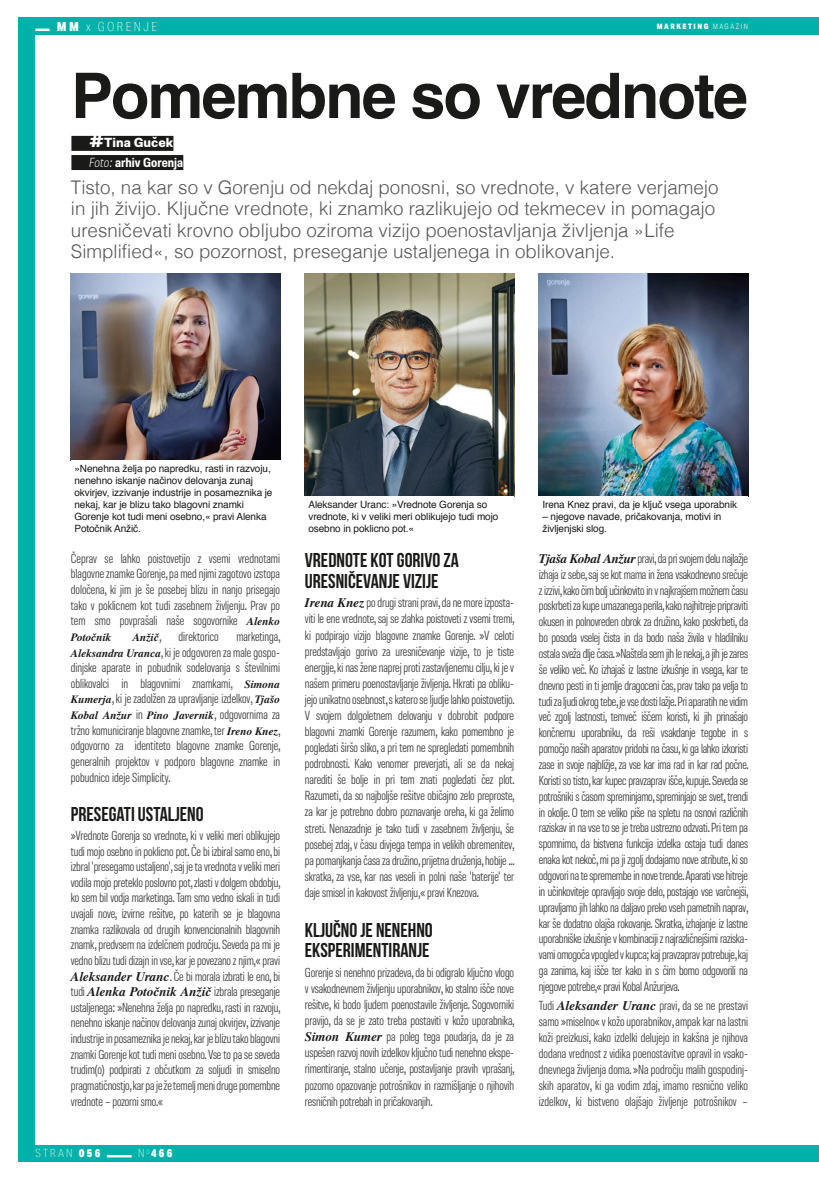
<style>
.page{position:relative;width:819px;height:1180px;background:#fff}
.page>*{position:absolute;margin:0;border:0;box-sizing:border-box;transform-origin:0 0}
.N_GLAVNI_AKTIV_54pt{font:700 62.88px "Helvetica";letter-spacing:-.03em;color:#1a1a18}
.VPRASANJE_BEBAS_16pt{font:20px/20.5px "Bebas Neue";color:#1a1a18}
.POD_N_TEX_15pt{font:300 18.75px/21.2px "Helvetica";color:#565656}
.TEXT_NORMAL_MOLDE_10{font:condensed 13.12px/15.9px "Molde";letter-spacing:-.01em;color:#3b3b3a;text-align:justify}
.AVTOR{font:700 semi-condensed 13.12px "Molde";color:#fff}
.AVTOR-2{font:700 13.12px "Molde";color:#fff}
.t1{font:100 12.5px "Aktiv Grotesk Cd";letter-spacing:.2em;color:#fff}
.TEXT_NORMAL_MOLDE_10-2{font:italic 700 11.25px "Te X Gyre Termes";color:#1a1a18}
.t2{font:100 11.25px "Aktiv Grotesk Cd";letter-spacing:.2em;color:#fff}
.t3{font:900 11.25px "Aktiv Grotesk Cd";color:#fff}
.gorenje_podpis_k_sli{font:10px/12px "Helvetica";letter-spacing:-.01em;color:#1a1a18}
.t4{font:900 7.5px "Aktiv Grotesk Cd";letter-spacing:.2em;color:#fff}
.s1{font-weight:900}
.s2{font-weight:300}
.s3{font-size:17.5px}
.s4{font-weight:300;font-style:italic}
.s5{font-family:"Te X Gyre Termes";font-weight:700;font-style:italic;font-stretch:normal;font-size:11.25px;color:#1a1a18}
.s6{font-family:"Molde";font-weight:400;font-style:normal;font-stretch:condensed;font-size:13.12px;color:#3b3b3a}
.s7{font-family:"Te X Gyre Termes";font-weight:700;font-style:italic;font-stretch:normal;color:#1a1a18}
.s8{font-weight:100}
</style>
<div class="page">
<div style="left:18px;top:18px;width:801px;height:1144px;background:#00b1a9"></div>
<div style="left:35px;top:35px;width:784px;height:1109px;background:#fff"></div>
<div style="left:71px;top:136px;width:102px;height:15px;background:#1a1a18"></div>
<div style="left:71px;top:155px;width:112px;height:15px;background:#1a1a18"></div>
<img style="left:305px;top:274px;width:209px;height:222px">
<img style="left:71px;top:274px;width:209px;height:186px">
<img style="left:539px;top:274px;width:209px;height:222px">
<svg style="left:35px;top:29px;width:15px;height:2px"></svg>
<hr style="left:107px;top:1155px;width:25px;height:2px;background:#fff">
<p class="t1" style="left:57px;top:20px;width:102px"><span class="s1">MM</span> x GORENJE</p>
<p class="t4" style="left:657px;top:22px;width:93px">MARKETING <span class="s2">MAGAZIN</span></p>
<p class="N_GLAVNI_AKTIV_54pt" style="left:71px;top:45px;width:678px">Pomembne so vrednote</p>
<p class="AVTOR-2" style="left:89px;top:134px;width:86px"><span class="s3">#</span>Tina Guček</p>
<p class="AVTOR" style="left:89px;top:153px;width:96px"><span class="s4">Foto:</span> arhiv Gorenja</p>
<p class="POD_N_TEX_15pt" style="left:71px;top:176px;width:649px">Tisto, na kar so v Gorenju od nekdaj ponosni, so vrednote, v katere verjamejo in jih živijo. Ključne vrednote, ki znamko razlikujejo od tekmecev in pomagajo uresničevati krovno obljubo oziroma vizijo poenostavljanja življenja »Life Simplified«, so pozornost, preseganje ustaljenega in oblikovanje.</p>
<p class="gorenje_podpis_k_sli" style="left:74px;top:462px;width:199px">»Nenehna želja po napredku, rasti in razvoju, nenehno iskanje načinov delovanja zunaj okvirjev, izzivanje industrije in posameznika je nekaj, kar je blizu tako blagovni znamki Gorenje kot tudi meni osebno,« pravi Alenka Potočnik Anžič.</p>
<p class="TEXT_NORMAL_MOLDE_10" style="left:71px;top:550px;width:211px">Čeprav se lahko poistovetijo z vsemi vrednotami blagovne znamke Gorenje, pa med njimi zagotovo izstopa določena, ki jim je še posebej blizu in nanjo prisegajo tako v poklicnem kot tudi zasebnem življenju. Prav po tem smo povprašali naše sogovornike <span class="s5">Alenko</span></p>
<p class="TEXT_NORMAL_MOLDE_10-2" style="left:71px;top:629px;width:42px">Potočnik</p>
<p class="TEXT_NORMAL_MOLDE_10-2" style="left:133px;top:629px;width:30px">Anžič<span class="s6">,</span></p>
<p class="TEXT_NORMAL_MOLDE_10" style="left:178px;top:628px;width:41px">direktorico</p>
<p class="TEXT_NORMAL_MOLDE_10" style="left:71px;top:628px;width:211px;text-indent:165px">marketinga, <span class="s5">Aleksandra Uranca</span>, ki je odgovoren za male gospo&shy;dinjske aparate in pobudnik sodelovanja s številnimi oblikovalci in blagovnimi znamkami, <span class="s5">Simona Kumerja</span>, ki je zadolžen za upravljanje izdelkov, <span class="s5">Tjašo</span></p>
<p class="TEXT_NORMAL_MOLDE_10-2" style="left:71px;top:707px;width:211px">Kobal Anžur <span class="s6">in</span> Pino Javernik<span class="s6">, odgovornima za</span></p>
<p class="TEXT_NORMAL_MOLDE_10" style="left:71px;top:722px;width:211px">tržno komuniciranje blagovne znamke, ter <span class="s5">Ireno Knez</span>, odgovorno za identiteto blagovne znamke Gorenje, generalnih projektov v podporo blagovne znamke in pobudnico ideje Simplicity.</p>
<p class="VPRASANJE_BEBAS_16pt" style="left:71px;top:803px;width:134px">PRESEGATI USTALJENO</p>
<p class="TEXT_NORMAL_MOLDE_10" style="left:71px;top:827px;width:211px">»Vrednote Gorenja so vrednote, ki v veliki meri oblikujejo tudi mojo osebno in poklicno pot. Če bi izbiral samo eno, bi izbral 'presegamo ustaljeno', saj je ta vrednota v veliki meri vodila mojo preteklo poslovno pot, zlasti v dolgem obdobju, ko sem bil vodja marketinga. Tam smo vedno iskali in tudi uvajali nove, izvirne rešitve, po katerih se je blagovna znamka razlikovala od drugih konvencionalnih blagovnih znamk, predvsem na izdelčnem področju. Seveda pa mi je vedno blizu tudi dizajn in vse, kar je povezano z njim,« pravi <span class="s7">Aleksander Uranc</span>. Če bi morala izbrati le eno, bi tudi <span class="s7">Alenka Potočnik Anžič</span> izbrala preseganje ustaljenega: »Nenehna želja po napredku, rasti in razvoju, nenehno iskanje načinov delovanja zunaj okvirjev, izzivanje industrije in posameznika je nekaj, kar je blizu tako blagovni znamki Gorenje kot tudi meni osebno. Vse to pa se seveda trudim(o) podpirati z občutkom za soljudi in smiselno pragmatičnostjo, kar pa je že temelj meni druge pomembne vrednote – pozorni smo.«</p>
<p class="t2" style="left:35px;top:1147px;width:66px">STRAN <span class="s1">056</span></p>
<p class="t3" style="left:138px;top:1146px;width:36px"><span class="s8">N</span> <sup>0</sup>466</p>
<p class="gorenje_podpis_k_sli" style="left:308px;top:498px;width:191px">Aleksander Uranc: »Vrednote Gorenja so vrednote, ki v veliki meri oblikujejo tudi mojo osebno in poklicno pot.«</p>
<p class="VPRASANJE_BEBAS_16pt" style="left:305px;top:550px;width:156px">VREDNOTE KOT GORIVO ZA<br>URESNIČEVANJE VIZIJE</p>
<p class="TEXT_NORMAL_MOLDE_10" style="left:305px;top:595px;width:211px"><span class="s7">Irena Knez</span> po drugi strani pravi, da ne more izposta&shy;viti le ene vrednote, saj se zlahka poistoveti z vsemi tremi, ki podpirajo vizijo blagovne znamke Gorenje. »V celoti predstavljajo gorivo za uresničevanje vizije, to je tiste energije, ki nas žene naprej proti zastavljenemu cilju, ki je v našem primeru poenostavljanje življenja. Hkrati pa obliku&shy;jejo unikatno osebnost, s katero se ljudje lahko poistovetijo.<br>V svojem dolgoletnem delovanju v dobrobit podpore blagovni znamki Gorenje razumem, kako pomembno je pogledati širšo sliko, a pri tem ne spregledati pomembnih podrobnosti. Kako venomer preverjati, ali se da nekaj narediti še bolje in pri tem znati pogledati čez plot.<br>Razumeti, da so najboljše rešitve običajno zelo preproste, za kar je potrebno dobro poznavanje oreha, ki ga želimo streti. Nenazadnje je tako tudi v zasebnem življenju, še posebej zdaj, v času divjega tempa in velikih obremenitev, pa pomanjkanja časa za družino, prijetna druženja, hobije ... skratka, za vse, kar nas veseli in polni naše 'baterije' ter daje smisel in kakovost življenju,« pravi Knezova.</p>
<p class="VPRASANJE_BEBAS_16pt" style="left:305px;top:919px;width:129px">KLJUČNO JE NENEHNO<br>EKSPERIMENTIRANJE</p>
<p class="TEXT_NORMAL_MOLDE_10" style="left:305px;top:964px;width:211px">Gorenje si nenehno prizadeva, da bi odigralo ključno vlogo v vsakodnevnem življenju uporabnikov, ko stalno išče nove rešitve, ki bodo ljudem poenostavile življenje. Sogovorniki pravijo, da se je zato treba postaviti v kožo uporabnika, <span class="s7">Simon Kumer</span> pa poleg tega poudarja, da je za uspešen razvoj novih izdelkov ključno tudi nenehno ekspe&shy;rimentiranje, stalno učenje, postavljanje pravih vprašanj, pozorno opazovanje potrošnikov in razmišljanje o njihovih resničnih potrebah in pričakovanjih.</p>
<p class="gorenje_podpis_k_sli" style="left:542px;top:498px;width:196px">Irena Knez pravi, da je ključ vsega uporabnik</p>
<p class="gorenje_podpis_k_sli" style="left:542px;top:510px;width:180px">– njegove navade, pričakovanja, motivi in življenjski slog.</p>
<p class="TEXT_NORMAL_MOLDE_10" style="left:539px;top:550px;width:211px"><span class="s7">Tjaša Kobal Anžur</span> pravi, da pri svojem delu najlažje izhaja iz sebe, saj se kot mama in žena vsakodnevno srečuje z izzivi, kako čim bolj učinkovito in v najkrajšem možnem času poskrbeti za kupe umazanega perila, kako najhitreje pripraviti okusen in polnovreden obrok za družino, kako poskrbeti, da bo posoda vselej čista in da bodo naša živila v hladilniku ostala sveža dlje časa. »Naštela sem jih le nekaj, a jih je zares še veliko več. Ko izhajaš iz lastne izkušnje in vsega, kar te dnevno pesti in ti jemlje dragoceni čas, prav tako pa velja to tudi za ljudi okrog tebe, je vse dosti lažje. Pri aparatih ne vidim več zgolj lastnosti, temveč iščem koristi, ki jih prinašajo končnemu uporabniku, da reši vsakdanje tegobe in s pomočjo naših aparatov pridobi na času, ki ga lahko izkoristi zase in svoje najbližje, za vse kar ima rad in kar rad počne.<br>Koristi so tisto, kar kupec pravzaprav išče, kupuje. Seveda se potrošniki s časom spreminjamo, spreminjajo se svet, trendi in okolje. O tem se veliko piše na spletu na osnovi različnih raziskav in na vse to se je treba ustrezno odzvati. Pri tem pa spomnimo, da bistvena funkcija izdelka ostaja tudi danes enaka kot nekoč, mi pa ji zgolj dodajamo nove atribute, ki so odgovori na te spremembe in nove trende. Aparati vse hitreje in učinkoviteje opravljajo svoje delo, postajajo vse varčnejši, upravljamo jih lahko na daljavo preko vseh pametnih naprav, kar še dodatno olajša rokovanje. Skratka, izhajanje iz lastne uporabniške izkušnje v kombinaciji z najrazličnejšimi raziska&shy;vami omogoča vpogled v kupca; kaj pravzaprav potrebuje, kaj ga zanima, kaj išče ter kako in s čim bomo odgovorili na njegove potrebe,« pravi Kobal Anžurjeva.</p>
<p class="TEXT_NORMAL_MOLDE_10" style="left:539px;top:998px;width:211px">Tudi <span class="s7">Aleksander Uranc</span> pravi, da se ne prestavi samo »miselno« v kožo uporabnikov, ampak kar na lastni koži preizkusi, kako izdelki delujejo in kakšna je njihova dodana vrednost z vidika poenostavitve opravil in vsako&shy;dnevnega življenja doma. »Na področju malih gospodinj&shy;skih aparatov, ki ga vodim zdaj, imamo resnično veliko izdelkov, ki bistveno olajšajo življenje potrošnikov –</p>
</div>
